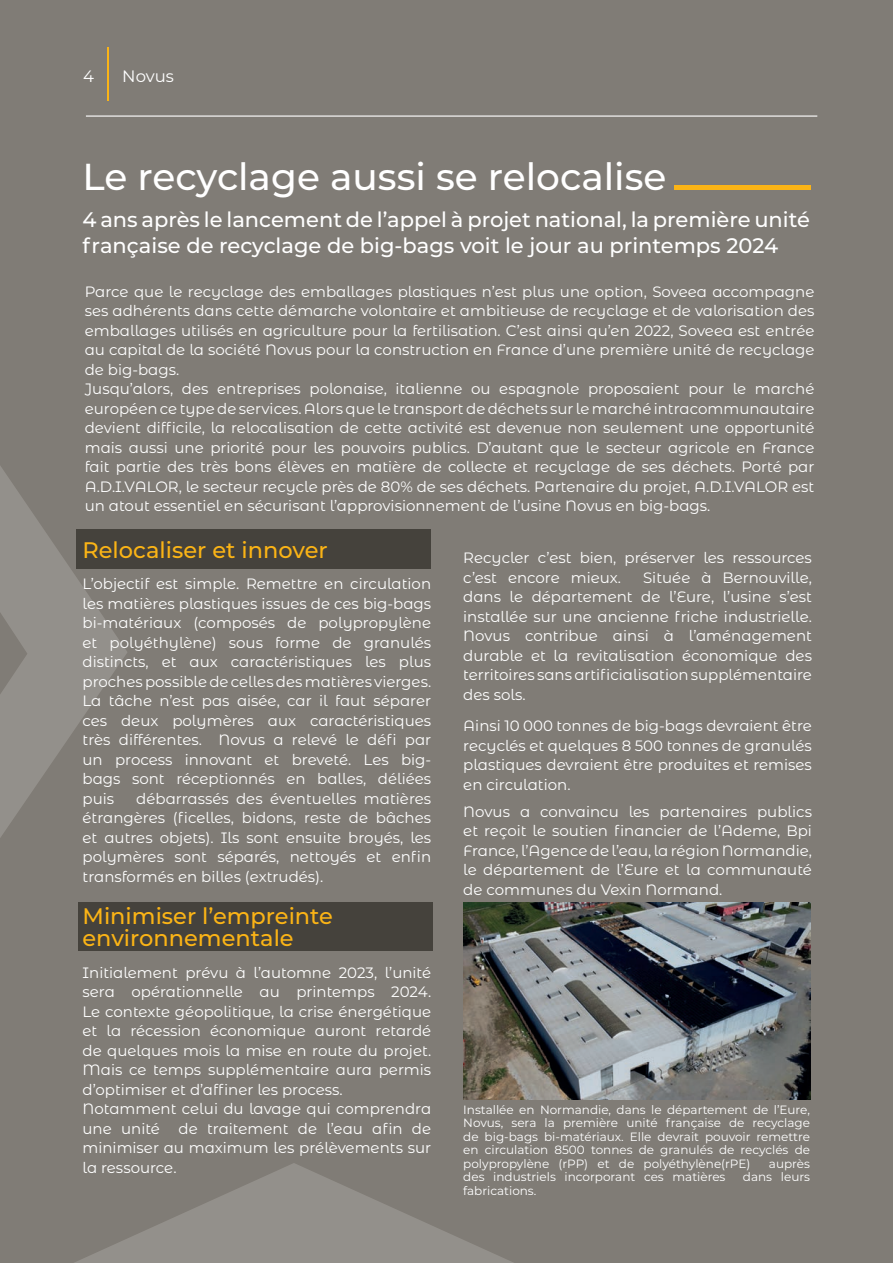
<style>
.page{position:relative;width:893px;height:1263px;background:#807c76}
.page>*{position:absolute;margin:0;border:0;box-sizing:border-box;transform-origin:0 0}
._25_reg_Left{font:500 37.5px "Montserrat";color:#fff}
._15_21_reg_Left{font:500 22.5px/22.5px "Montserrat";color:#fbb416}
._25_reg_Left-2{font:500 21px/25.5px "Montserrat";color:#fff}
._11-reg_Left{font:16.5px "Montserrat";color:#fff}
._10_15_reg_Left{font:15px/19.5px "Montserrat Alternates";color:#fff;text-align:justify}
.t1{font:12px/13.5px "Montserrat";color:#fff;text-align:justify}
</style>
<div class="page">
<div style="left:674px;top:185px;width:136px;height:5px;background:#fbb416"></div>
<svg style="left:74px;top:1163px;width:439px;height:100px;fill:#8f8b86"></svg>
<svg style="left:0;top:466px;width:128px;height:437px"></svg>
<div style="left:77px;top:529px;width:354px;height:39px;background:#45423c"></div>
<div style="left:78px;top:903px;width:355px;height:48px;background:#45423c"></div>
<hr style="left:86px;top:116px;width:731px;height:1px;background:#fff">
<hr style="left:107px;top:47px;width:2px;height:53px;background:#fbb416">
<img style="left:463px;top:903px;width:347px;height:196px">
<p class="_11-reg_Left" style="left:83px;top:65px;width:12px">4</p>
<p class="_11-reg_Left" style="left:122px;top:65px;width:53px">Novus</p>
<p class="_25_reg_Left" style="left:83px;top:150px;width:585px">Le recyclage aussi se relocalise</p>
<p class="_25_reg_Left-2" style="left:83px;top:206px;width:729px">4 ans après le lancement de l’appel à projet national, la première unité française de recyclage de big-bags voit le jour au printemps 2024</p>
<p class="_10_15_reg_Left" style="left:85px;top:281px;width:731px">Parce que le recyclage des emballages plastiques n’est plus une option, Soveea accompagne ses adhérents dans cette démarche volontaire et ambitieuse de recyclage et de valorisation des emballages utilisés en agriculture pour la fertilisation. C’est ainsi qu’en 2022, Soveea est entrée au capital de la société Novus pour la construction en France d’une première unité de recyclage de big-bags.</p>
<p class="_10_15_reg_Left" style="left:85px;top:379px;width:731px">Jusqu’alors, des entreprises polonaise, italienne ou espagnole proposaient pour le marché européen ce type de services. Alors que le transport de déchets sur le marché intracommunautaire devient difficile, la relocalisation de cette activité est devenue non seulement une opportunité mais aussi une priorité pour les pouvoirs publics. D’autant que le secteur agricole en France fait partie des très bons élèves en matière de collecte et recyclage de ses déchets. Porté par A.D.I.VALOR, le secteur recycle près de 80% de ses déchets. Partenaire du projet, A.D.I.VALOR est un atout essentiel en sécurisant l’approvisionnement de l’usine Novus en big-bags.</p>
<p class="_15_21_reg_Left" style="left:83px;top:537px;width:247px">Relocaliser et innover</p>
<p class="_10_15_reg_Left" style="left:83px;top:573px;width:350px">L’objectif est simple. Remettre en circulation les matières plastiques issues de ces big-bags bi-matériaux (composés de polypropylène et polyéthylène) sous forme de granulés distincts, et aux caractéristiques les plus proches possible de celles des matières vierges.<br>La tâche n’est pas aisée, car il faut séparer ces deux polymères aux caractéristiques très différentes. Novus a relevé le défi par un process innovant et breveté. Les big&shy;bags sont réceptionnés en balles, déliées puis</p>
<p class="_10_15_reg_Left" style="left:463px;top:547px;width:350px">Recycler c’est bien, préserver les ressources c’est encore mieux.</p>
<p class="_10_15_reg_Left" style="left:463px;top:567px;width:350px;text-indent:180px">Située à Bernouville, dans le département de l’Eure, l’usine s’est installée sur une ancienne friche industrielle.<br>Novus contribue ainsi à l’aménagement durable et la revitalisation économique des territoires sans artificialisation supplémentaire des sols.</p>
<p class="_10_15_reg_Left" style="left:463px;top:715px;width:350px">Ainsi 10 000 tonnes de big-bags devraient être recyclés et quelques 8 500 tonnes de granulés plastiques devraient être produites et remises en circulation.</p>
<p class="_10_15_reg_Left" style="left:463px;top:801px;width:350px">Novus a convaincu les partenaires publics et reçoit le soutien financier de l’Ademe, Bpi France, l’Agence de l’eau, la région Normandie, le département de l’Eure et la communauté de communes du Vexin Normand.</p>
<p class="_10_15_reg_Left" style="left:83px;top:788px;width:350px;text-indent:54px">débarrassés des éventuelles matières étrangères (ficelles, bidons, reste de bâches et autres objets). Ils sont ensuite broyés, les polymères sont séparés, nettoyés et enfin transformés en billes (extrudés).</p>
<p class="_15_21_reg_Left" style="left:83px;top:903px;width:252px">Minimiser l’empreinte environnementale</p>
<p class="_10_15_reg_Left" style="left:83px;top:962px;width:350px">Initialement prévu à l’automne 2023, l’unité sera opérationnelle au printemps 2024.<br>Le contexte géopolitique, la crise énergétique et la récession économique auront retardé de quelques mois la mise en route du projet.<br>Mais ce temps supplémentaire aura permis d’optimiser et d’affiner les process.</p>
<p class="_10_15_reg_Left" style="left:83px;top:1098px;width:350px">Notamment celui du lavage qui comprendra une unité de traitement de l’eau afin de minimiser au maximum les prélèvements sur la ressource.</p>
<p class="t1" style="left:463px;top:1102px;width:348px">Installée en Normandie, dans le département de l’Eure, Novus, sera la première unité française de recyclage de big-bags bi-matériaux. Elle devrait pouvoir remettre en circulation 8500 tonnes de granulés de recyclés de polypropylène (rPP) et de polyéthylène(rPE)</p>
<p class="t1" style="left:769px;top:1156px;width:43px">auprès</p>
<p class="t1" style="left:463px;top:1170px;width:264px">des industriels incorporant ces matières</p>
<p class="t1" style="left:743px;top:1170px;width:69px">dans leurs</p>
<p class="t1" style="left:463px;top:1183px;width:75px">fabrications.</p>
</div>
